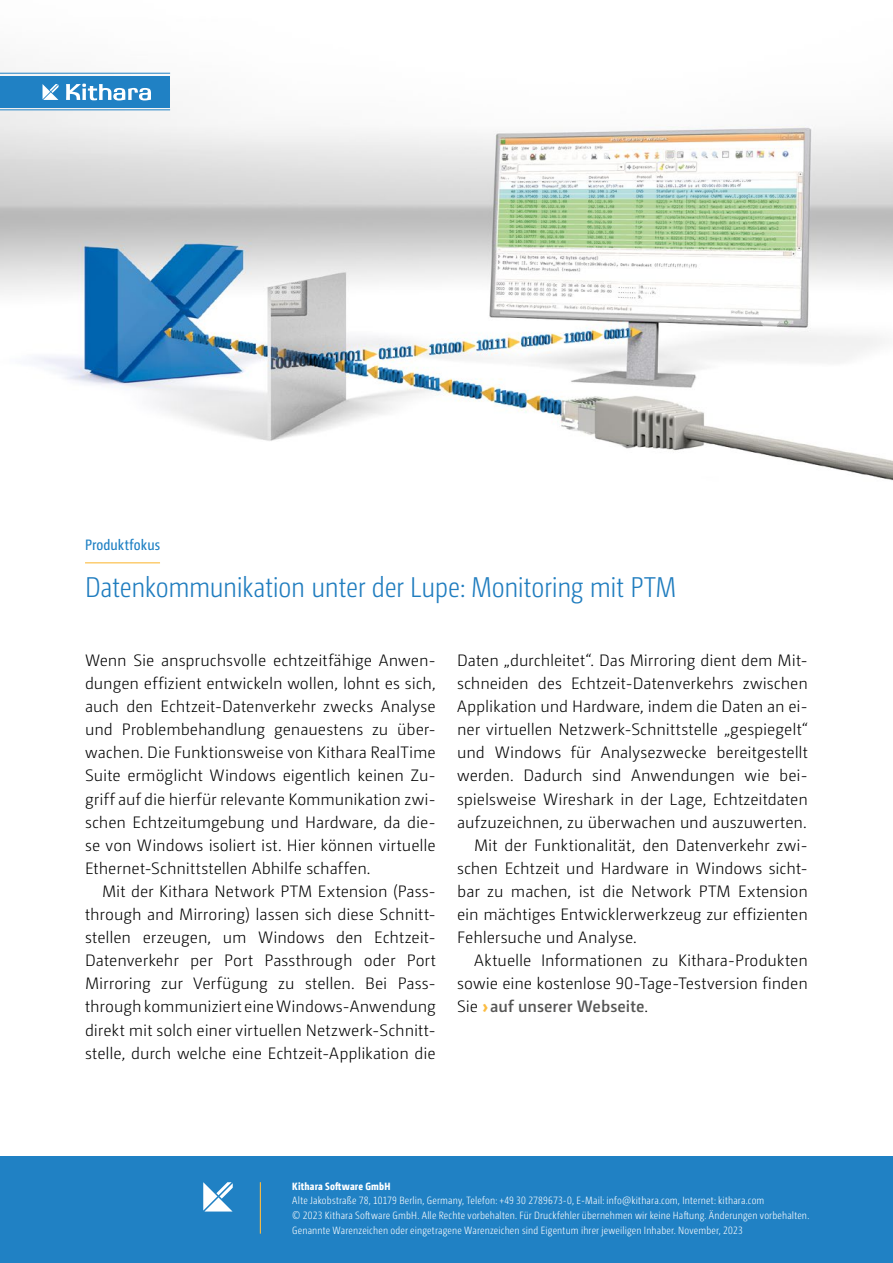
<style>
.page{position:relative;width:893px;height:1263px;background:#fff}
.page>*{position:absolute;margin:0;border:0;box-sizing:border-box;transform-origin:0 0}
.t1{font:300 28.5px "Camingo Dos Pro Cd";letter-spacing:-.01em;color:#207dbf}
.t2{font:300 16.5px/23.1px "Camingo Dos Pro";color:#000;text-align:justify}
.t3{font:600 16.5px "Camingo Dos Pro";color:#565655}
.t4{font:15px "Camingo Dos Pro Cd";letter-spacing:.01em;color:#2081c4}
.t5{font:300 10.5px/14.7px "Camingo Dos Pro Cd";letter-spacing:.015em;color:#fff}
.t6{font:800 10.5px "Camingo Dos Pro Cd";letter-spacing:.02em;color:#fff}
.s1{font-weight:300;color:#000}
.s2{font-weight:800;color:#fbbc41}
</style>
<div class="page">
<div style="left:0;top:1157px;width:893px;height:106px;background:#2081c4"></div>
<hr style="left:260px;top:1182px;width:1px;height:51px;background:#fbbc41">
<svg style="left:203px;top:1182px;width:30px;height:29px"></svg>
<img style="left:0;top:72px;width:893px;height:409px">
<hr style="left:85px;top:562px;width:75px;height:1px;background:#fbbc41">
<div style="left:0;top:76px;width:170px;height:31px;background:#2081c4"></div>
<svg style="left:66px;top:84px;width:85px;height:16px"></svg>
<svg style="left:43px;top:84px;width:16px;height:16px"></svg>
<hr style="left:0;top:73px;width:170px;height:1px;background:#2081c4">
<hr style="left:0;top:109px;width:170px;height:1px;background:#2081c4">
<p class="t4" style="left:85px;top:536px;width:76px">Produktfokus</p>
<h1 class="t1" style="left:85px;top:570px;width:593px">Datenkommunikation unter der Lupe: Monitoring mit PTM</h1>
<p class="t2" style="left:85px;top:649px;width:352px">Wenn Sie anspruchsvolle echtzeitfähige Anwen&shy;dungen effizient entwickeln wollen, lohnt es sich, auch den Echtzeit-Datenverkehr zwecks Analyse und Problembehandlung genauestens zu über&shy;wachen. Die Funktionsweise von Kithara RealTime Suite ermöglicht Windows eigentlich keinen Zu&shy;griff auf die hierfür relevante Kommunikation zwi&shy;schen Echtzeitumgebung und Hardware, da die&shy;se von Windows isoliert ist. Hier können virtuelle Ethernet-Schnittstellen Abhilfe schaffen.</p>
<p class="t2" style="left:85px;top:880px;width:352px;text-align:left;text-indent:17px">Mit der Kithara Network PTM Extension (Pass&shy;through and Mirroring) lassen sich diese Schnitt&shy;stellen erzeugen, um Windows den Echtzeit-Datenverkehr per Port Passthrough oder Port Mirroring zur Verfügung zu stellen. Bei Pass&shy;through kommuniziert eine Windows-Anwendung direkt mit solch einer virtuellen Netzwerk- Schnitt&shy;stelle, durch welche eine Echtzeit-Applikation die</p>
<p class="t2" style="left:457px;top:649px;width:349px">Daten „durchleitet“. Das Mirroring dient dem Mit-</p>
<p class="t2" style="left:457px;top:672px;width:352px">schneiden des Echtzeit- Datenverkehrs zwischen</p>
<p class="t2" style="left:457px;top:695px;width:352px">Applikation und Hardware, indem die Daten an ei-</p>
<p class="t2" style="left:457px;top:718px;width:352px">ner virtuellen Netzwerk-Schnittstelle „gespiegelt“</p>
<p class="t2" style="left:457px;top:741px;width:352px">und Windows für Analysezwecke bereitgestellt</p>
<p class="t2" style="left:457px;top:764px;width:352px">werden. Dadurch sind Anwendungen wie bei-</p>
<p class="t2" style="left:457px;top:787px;width:352px">spielsweise Wireshark in der Lage, Echtzeit daten</p>
<p class="t2" style="left:457px;top:810px;width:351px">aufzuzeichnen, zu überwachen und auszuwerten.</p>
<p class="t2" style="left:474px;top:833px;width:335px">Mit der Funktionalität, den Datenverkehr zwi-</p>
<p class="t2" style="left:457px;top:856px;width:352px">schen Echtzeit und Hardware in Windows sicht-</p>
<p class="t2" style="left:457px;top:880px;width:352px">bar zu machen, ist die Network PTM Extension</p>
<p class="t2" style="left:457px;top:903px;width:352px">ein mächtiges Entwicklerwerkzeug zur effizienten</p>
<p class="t2" style="left:457px;top:926px;width:181px">Fehlersuche und Analyse.</p>
<p class="t2" style="left:474px;top:949px;width:335px">Aktuelle Informationen zu Kithara-Produkten</p>
<p class="t2" style="left:457px;top:972px;width:352px">sowie eine kostenlose 90-Tage-Testversion finden</p>
<p class="t3" style="left:457px;top:997px;width:193px"><span class="s1">Sie</span> <span class="s2">›</span>auf unserer Webseite<span class="s1">.</span></p>
<p class="t6" style="left:292px;top:1179px;width:100px">Kithara Software GmbH</p>
<p class="t5" style="left:292px;top:1193px;width:519px">Alte Jakobstraße 78, 10179 Berlin, Germany, Telefon: +49 30 2789673-0, E-Mail: info@kithara.com, Internet: kithara.com<br>© 2023 Kithara Software GmbH. Alle Rechte vorbehalten. Für Druckfehler übernehmen wir keine Haftung. Änderungen vorbehalten.<br>Genannte Warenzeichen oder eingetragene Warenzeichen sind Eigentum ihrer jeweiligen Inhaber. November, 2023</p>
</div>
